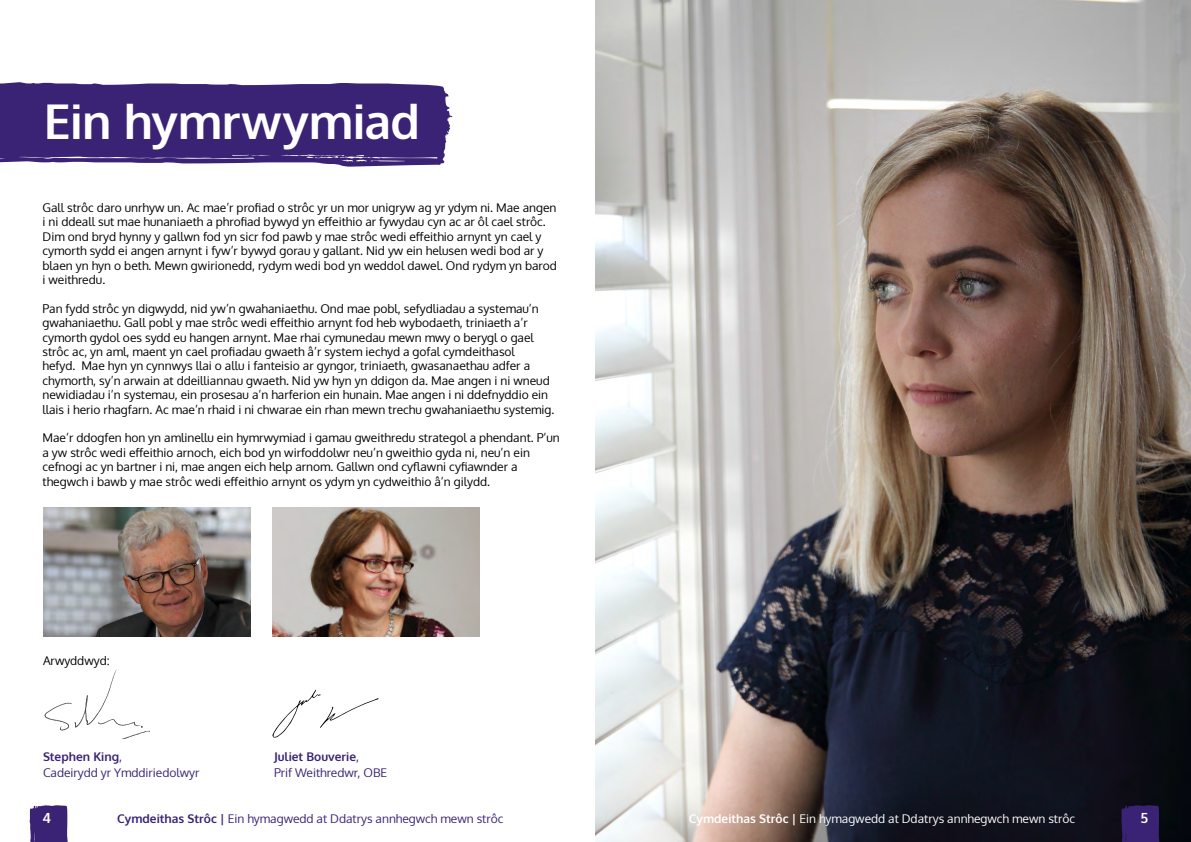
<style>
.page{position:relative;width:1191px;height:842px;background:#fff}
.page>*{position:absolute;margin:0;border:0;box-sizing:border-box;transform-origin:0 0}
.t1{font:700 48px "Oxygen";letter-spacing:-.015em;color:#fff}
.t2{font:700 14px "Oxygen";color:#fff}
.t3{font:12px/14.4px "Oxygen";color:#000}
.t4{font:12px "Oxygen";color:#3a2274}
.t5{font:12px "Oxygen";color:#fff}
.t6{font:700 12px "Oxygen";color:#3a2274}
.s1{font-weight:400}
.s2{font-weight:700}
</style>
<div class="page">
<img style="left:595px;top:0;width:596px;height:842px">
<img style="left:272px;top:508px;width:207px;height:128px">
<svg style="left:0;top:82px;width:452px;height:85px;background:#4b3580"></svg>
<svg style="left:272px;top:690px;width:106px;height:48px"></svg>
<img style="left:44px;top:671px;width:106px;height:68px">
<img style="left:44px;top:508px;width:206px;height:128px">
<svg style="left:30px;top:805px;width:38px;height:37px"></svg>
<svg style="left:1121px;top:805px;width:38px;height:37px"></svg>
<h1 class="t1" style="left:44px;top:92px;width:378px">Ein hymrwymiad</h1>
<p class="t3" style="left:43px;top:200px;width:516px">Gall strôc daro unrhyw un. Ac mae’r profiad o strôc yr un mor unigryw ag yr ydym ni. Mae angen i ni ddeall sut mae hunaniaeth a phrofiad bywyd yn effeithio ar fywydau cyn ac ar ôl cael strôc.<br>Dim ond bryd hynny y gallwn fod yn sicr fod pawb y mae strôc wedi effeithio arnynt yn cael y cymorth sydd ei angen arnynt i fyw’r bywyd gorau y gallant. Nid yw ein helusen wedi bod ar y blaen yn hyn o beth. Mewn gwirionedd, rydym wedi bod yn weddol dawel. Ond rydym yn barod i weithredu.</p>
<p class="t3" style="left:43px;top:301px;width:513px">Pan fydd strôc yn digwydd, nid yw’n gwahaniaethu. Ond mae pobl, sefydliadau a systemau’n gwahaniaethu. Gall pobl y mae strôc wedi effeithio arnynt fod heb wybodaeth, triniaeth a’r cymorth gydol oes sydd eu hangen arnynt. Mae rhai cymunedau mewn mwy o berygl o gael strôc ac, yn aml, maent yn cael profiadau gwaeth â’r system iechyd a gofal cymdeithasol<br>hefyd. Mae hyn yn cynnwys llai o allu i fanteisio ar gyngor, triniaeth, gwasanaethau adfer a chymorth, sy’n arwain at ddeilliannau gwaeth. Nid yw hyn yn ddigon da. Mae angen i ni wneud newidiadau i’n systemau, ein prosesau a’n harferion ein hunain. Mae angen i ni ddefnyddio ein llais i herio rhagfarn. Ac mae’n rhaid i ni chwarae ein rhan mewn trechu gwahaniaethu systemig.</p>
<p class="t3" style="left:43px;top:431px;width:519px">Mae’r ddogfen hon yn amlinellu ein hymrwymiad i gamau gweithredu strategol a phendant. P’un a yw strôc wedi effeithio arnoch, eich bod yn wirfoddolwr neu’n gweithio gyda ni, neu’n ein cefnogi ac yn bartner i ni, mae angen eich help arnom. Gallwn ond cyflawni cyfiawnder a thegwch i bawb y mae strôc wedi effeithio arnynt os ydym yn cydweithio â’n gilydd.</p>
<p class="t3" style="left:43px;top:653px;width:68px">Arwyddwyd:</p>
<p class="t6" style="left:43px;top:749px;width:81px">Stephen King<span class="s1">,</span></p>
<p class="t6" style="left:274px;top:749px;width:86px">Juliet Bouverie<span class="s1">,</span></p>
<p class="t4" style="left:43px;top:764px;width:158px">Cadeirydd yr Ymddiriedolwyr</p>
<p class="t4" style="left:274px;top:764px;width:115px">Prif Weithredwr, OBE</p>
<p class="t2" style="left:43px;top:809px;width:10px">4</p>
<p class="t4" style="left:117px;top:810px;width:388px"><span class="s2">Cymdeithas Strôc |</span> Ein hymagwedd at Ddatrys annhegwch mewn strôc</p>
<p class="t5" style="left:689px;top:810px;width:388px"><span class="s2">Cymdeithas Strôc |</span> Ein hymagwedd at Ddatrys annhegwch mewn strôc</p>
<p class="t2" style="left:1140px;top:809px;width:9px">5</p>
</div>
